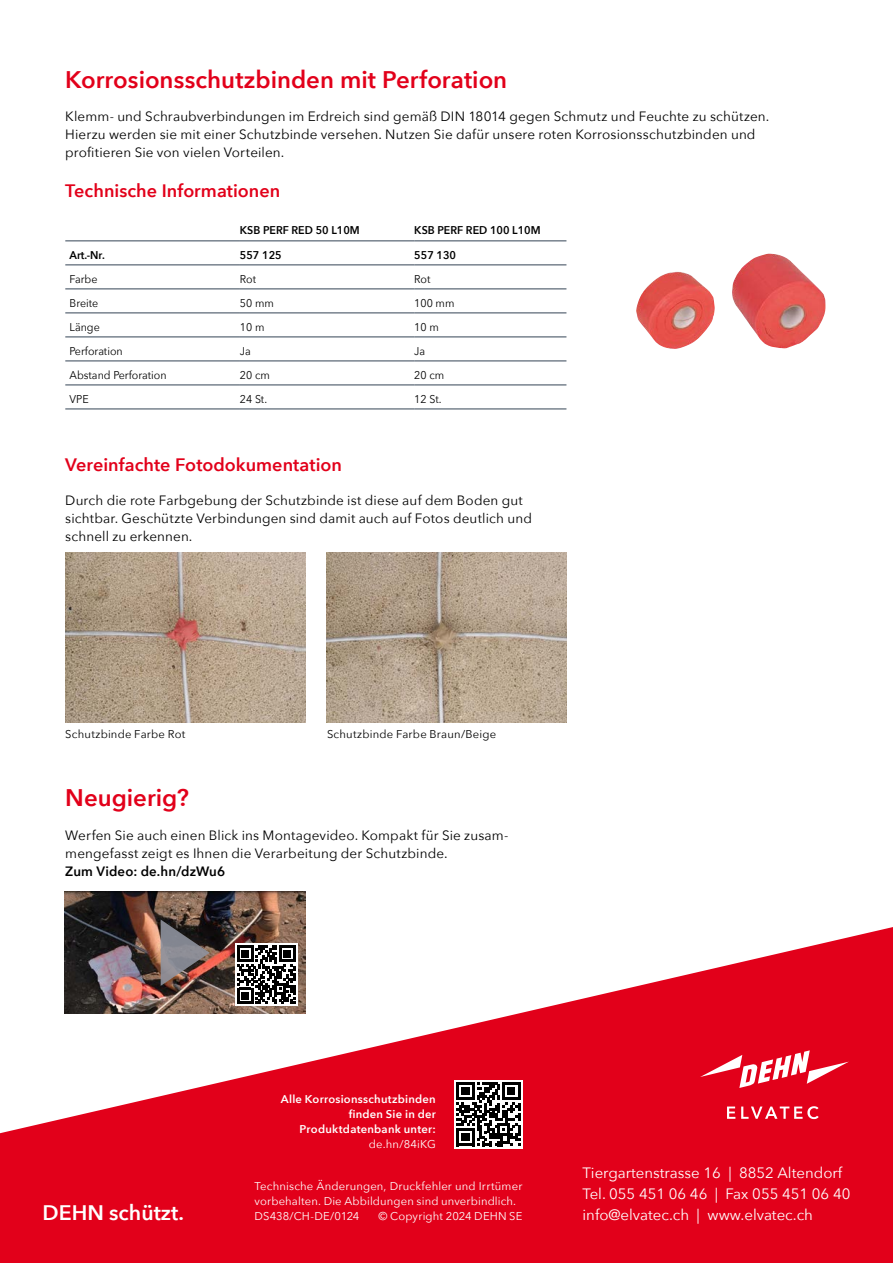
<style>
.page{position:relative;width:893px;height:1263px;background:#fff}
.page>*{position:absolute;margin:0;border:0;box-sizing:border-box;transform-origin:0 0}
.t1{font:600 24px "Avenir Next";color:#e2001a}
.t2{font:600 21px "Avenir Next";color:#fff}
.t3{font:600 18px "Avenir Next";color:#e2001a}
.t4{font:15px/21px "Avenir Next";color:#fff}
.t5{font:13.5px/18px "Avenir Next";letter-spacing:.01em;color:#000}
.t6{font:600 13.5px "Avenir Next";letter-spacing:.015em;color:#000}
.t7{font:11.25px/15px "Avenir Next";letter-spacing:.01em;color:#fff}
.t8{font:11.25px "Avenir Next";color:#000;scale:.95 1}
.t9{font:600 11.25px/15px "Avenir Next";letter-spacing:.02em;color:#fff;text-align:right}
.t10{font:600 11.25px "Avenir Next";color:#000;scale:.95 1}
.t11{font:11.25px "Avenir Next";color:#000}
</style>
<div class="page">
<svg style="left:0;top:927px;width:893px;height:336px;fill:#e2001a"></svg>
<hr style="left:65px;top:241px;width:175px;height:1px;background:#344455">
<hr style="left:240px;top:241px;width:174px;height:1px;background:#344455">
<hr style="left:414px;top:241px;width:152px;height:1px;background:#344455">
<hr style="left:65px;top:265px;width:175px;height:1px;background:#344455">
<hr style="left:240px;top:265px;width:174px;height:1px;background:#344455">
<hr style="left:414px;top:265px;width:152px;height:1px;background:#344455">
<hr style="left:65px;top:289px;width:175px;height:1px;background:#344455">
<hr style="left:240px;top:289px;width:174px;height:1px;background:#344455">
<hr style="left:414px;top:289px;width:152px;height:1px;background:#344455">
<hr style="left:65px;top:313px;width:175px;height:1px;background:#344455">
<hr style="left:240px;top:313px;width:174px;height:1px;background:#344455">
<hr style="left:414px;top:313px;width:152px;height:1px;background:#344455">
<hr style="left:65px;top:337px;width:175px;height:1px;background:#344455">
<hr style="left:240px;top:337px;width:174px;height:1px;background:#344455">
<hr style="left:414px;top:337px;width:152px;height:1px;background:#344455">
<hr style="left:65px;top:361px;width:175px;height:1px;background:#344455">
<hr style="left:240px;top:361px;width:174px;height:1px;background:#344455">
<hr style="left:414px;top:361px;width:152px;height:1px;background:#344455">
<hr style="left:65px;top:385px;width:175px;height:1px;background:#344455">
<hr style="left:240px;top:385px;width:174px;height:1px;background:#344455">
<hr style="left:414px;top:385px;width:152px;height:1px;background:#344455">
<hr style="left:65px;top:409px;width:175px;height:1px;background:#344455">
<hr style="left:240px;top:409px;width:174px;height:1px;background:#344455">
<hr style="left:414px;top:409px;width:152px;height:1px;background:#344455">
<img style="left:732px;top:254px;width:94px;height:94px">
<img style="left:636px;top:272px;width:79px;height:77px">
<img style="left:65px;top:892px;width:241px;height:122px">
<svg style="left:235px;top:943px;width:62px;height:63px"></svg>
<svg style="left:237px;top:945px;width:58px;height:59px"></svg>
<img style="left:161px;top:919px;width:49px;height:67px">
<img style="left:326px;top:552px;width:240px;height:170px">
<img style="left:65px;top:552px;width:240px;height:170px">
<svg style="left:454px;top:1080px;width:68px;height:68px"></svg>
<svg style="left:456px;top:1082px;width:64px;height:64px"></svg>
<svg style="left:700px;top:1050px;width:149px;height:38px"></svg>
<svg style="left:727px;top:1106px;width:92px;height:13px"></svg>
<h1 class="t1" style="left:65px;top:59px;width:443px">Korrosionsschutzbinden mit Perforation</h1>
<p class="t5" style="left:65px;top:107px;width:706px">Klemm- und Schraubverbindungen im Erdreich sind gemäß DIN 18014 gegen Schmutz und Feuchte zu schützen.<br>Hierzu werden sie mit einer Schutzbinde versehen. Nutzen Sie dafür unsere roten Korrosionsschutzbinden und profitieren Sie von vielen Vorteilen.</p>
<h3 class="t3" style="left:65px;top:175px;width:216px">Technische Informationen</h3>
<p class="t10" style="left:240px;top:221px;width:128px">KSB PERF RED 50 L10M</p>
<p class="t10" style="left:414px;top:221px;width:134px">KSB PERF RED 100 L10M</p>
<p class="t10" style="left:70px;top:245px;width:39px">Art.-Nr.</p>
<p class="t10" style="left:240px;top:245px;width:45px">557 125</p>
<p class="t10" style="left:414px;top:245px;width:45px">557 130</p>
<p class="t8" style="left:70px;top:269px;width:31px">Farbe</p>
<p class="t8" style="left:240px;top:269px;width:19px">Rot</p>
<p class="t8" style="left:414px;top:269px;width:19px">Rot</p>
<p class="t8" style="left:70px;top:293px;width:32px">Breite</p>
<p class="t8" style="left:240px;top:293px;width:37px">50 mm</p>
<p class="t8" style="left:414px;top:293px;width:44px">100 mm</p>
<p class="t8" style="left:70px;top:317px;width:33px">Länge</p>
<p class="t8" style="left:240px;top:317px;width:27px">10 m</p>
<p class="t8" style="left:414px;top:317px;width:27px">10 m</p>
<p class="t8" style="left:70px;top:341px;width:57px">Perforation</p>
<p class="t8" style="left:240px;top:341px;width:13px">Ja</p>
<p class="t8" style="left:414px;top:341px;width:13px">Ja</p>
<p class="t8" style="left:70px;top:365px;width:104px">Abstand Perforation</p>
<p class="t8" style="left:240px;top:365px;width:33px">20 cm</p>
<p class="t8" style="left:414px;top:365px;width:33px">20 cm</p>
<p class="t8" style="left:70px;top:389px;width:22px">VPE</p>
<p class="t8" style="left:240px;top:389px;width:30px">24 St.</p>
<p class="t8" style="left:414px;top:389px;width:30px">12 St.</p>
<h3 class="t3" style="left:65px;top:449px;width:278px">Vereinfachte Fotodokumentation</h3>
<p class="t5" style="left:65px;top:490px;width:468px">Durch die rote Farbgebung der Schutzbinde ist diese auf dem Boden gut sichtbar. Geschützte Verbindungen sind damit auch auf Fotos deutlich und schnell zu erkennen.</p>
<p class="t11" style="left:65px;top:725px;width:122px">Schutzbinde Farbe Rot</p>
<p class="t11" style="left:327px;top:725px;width:171px">Schutzbinde Farbe Braun/Beige</p>
<h1 class="t1" style="left:65px;top:777px;width:125px">Neugierig?</h1>
<p class="t5" style="left:65px;top:825px;width:445px">Werfen Sie auch einen Blick ins Montagevideo. Kompakt für Sie zusam&shy;mengefasst zeigt es Ihnen die Verarbeitung der Schutzbinde.</p>
<p class="t6" style="left:65px;top:859px;width:161px">Zum Video: de.hn/dzWu6</p>
<h2 class="t2" style="left:43px;top:1195px;width:143px">DEHN schützt.</h2>
<p class="t9" style="left:281px;top:1091px;width:156px">Alle Korrosionsschutzbinden finden Sie in der<br>Produktdatenbank unter:</p>
<p class="t7" style="left:369px;top:1136px;width:68px">de.hn/84iKG</p>
<p class="t7" style="left:255px;top:1178px;width:269px">Technische Änderungen, Druckfehler und Irrtümer vorbehalten. Die Abbildungen sind unverbindlich.<br>DS438/CH-DE/0124</p>
<p class="t7" style="left:378px;top:1208px;width:145px">© Copyright 2024 DEHN SE</p>
<p class="t4" style="left:583px;top:1162px;width:269px">Tiergartenstrasse 16 | 8852 Altendorf<br>Tel. 055 451 06 46 | Fax 055 451 06 40 info@elvatec.ch | www.elvatec.ch</p>
</div>
